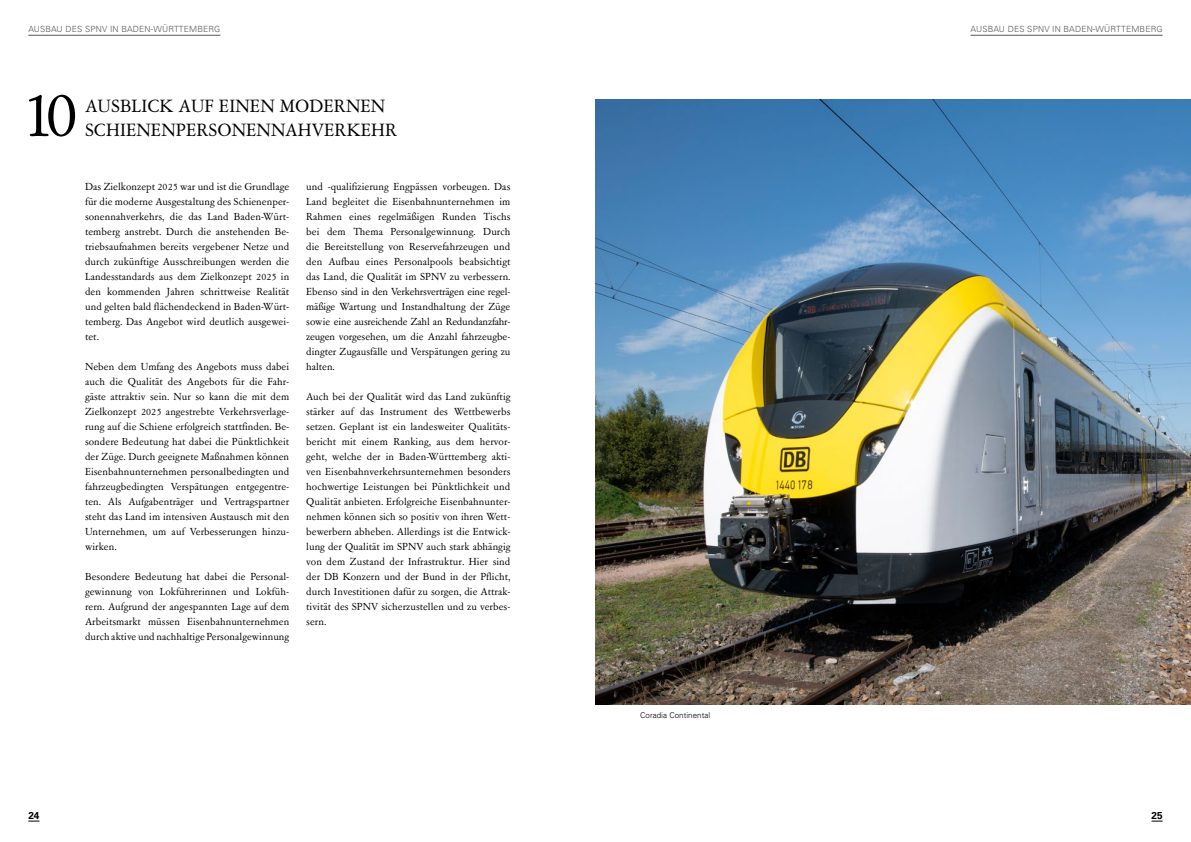
<style>
.page{position:relative;width:1191px;height:842px;background:#fff}
.page>*{position:absolute;margin:0;border:0;box-sizing:border-box;transform-origin:0 0}
.t1{font:76px "Garamont Amst SBOP Rom";color:#000}
.t2{font:20px "Garamont Amst SBOP Rom";letter-spacing:.005em;color:#000}
.t3{font:11.5px/15px "Garamont Amst SBOP Rom";letter-spacing:.005em;color:#000;text-align:justify}
.t4{font:700 10px "Univers";color:#000}
.t5{font:300 8.5px "Univers";letter-spacing:.02em;color:#565656}
.t6{font:300 8px "Univers";letter-spacing:.005em;color:#000}
</style>
<div class="page">
<hr style="left:28px;top:35px;width:192px;height:1px;background:#565656">
<img style="left:595px;top:99px;width:596px;height:605px">
<hr style="left:970px;top:35px;width:192px;height:1px;background:#565656">
<p class="t5" style="left:28px;top:24px;width:193px">AUSBAU DES SPNV IN BADEN-WÜRTTEMBERG</p>
<p class="t5" style="left:970px;top:24px;width:193px">AUSBAU DES SPNV IN BADEN-WÜRTTEMBERG</p>
<h1 class="t1" style="left:22px;top:75px;width:58px">10</h1>
<h2 class="t2" style="left:85px;top:96px;width:302px">AUSBLICK AUF EINEN MODERNEN</h2>
<h2 class="t2" style="left:85px;top:120px;width:314px">SCHIENENPERSONENNAHVERKEHR</h2>
<p class="t3" style="left:85px;top:179px;width:206px">Das Zielkonzept 2025 war und ist die Grundlage für die moderne Ausgestaltung des Schienenper&shy;sonennahverkehrs, die das Land Baden-Würt&shy;temberg anstrebt. Durch die anstehenden Be&shy;triebsaufnahmen bereits vergebener Netze und durch zukünftige Ausschreibungen werden die Landesstandards aus dem Zielkonzept 2025 in den kommenden Jahren schrittweise Realität und gelten bald flächendeckend in Baden-Würt&shy;temberg. Das Angebot wird deutlich ausgewei&shy;tet.</p>
<p class="t3" style="left:85px;top:359px;width:206px">Neben dem Umfang des Angebots muss dabei auch die Qualität des Angebots für die Fahr&shy;gäste attraktiv sein. Nur so kann die mit dem Zielkonzept 2025 angestrebte Verkehrsverlage&shy;rung auf die Schiene erfolgreich stattfinden. Be&shy;sondere Bedeutung hat dabei die Pünktlichkeit der Züge. Durch geeignete Maßnahmen können Eisenbahnunternehmen personalbedingten und fahrzeugbedingten Verspätungen entgegentre&shy;ten. Als Aufgabenträger und Vertragspartner steht das Land im intensiven Austausch mit den Unternehmen, um auf Verbesserungen hinzu&shy;wirken.</p>
<p class="t3" style="left:85px;top:569px;width:206px">Besondere Bedeutung hat dabei die Personal&shy;gewinnung von Lokführerinnen und Lokfüh&shy;rern. Aufgrund der angespannten Lage auf dem Arbeitsmarkt müssen Eisenbahnunternehmen durch aktive und nachhaltige Personalgewinnung</p>
<p class="t3" style="left:306px;top:179px;width:206px">und -qualifizierung Engpässen vorbeugen. Das Land begleitet die Eisenbahnunternehmen im Rahmen eines regelmäßigen Runden Tischs bei dem Thema Personalgewinnung. Durch die Bereitstellung von Reservefahrzeugen und den Aufbau eines Personalpools beabsichtigt das Land, die Qualität im SPNV zu verbessern.<br>Ebenso sind in den Verkehrsverträgen eine regel&shy;mäßige Wartung und Instandhaltung der Züge sowie eine ausreichende Zahl an Redundanzfahr&shy;zeugen vorgesehen, um die Anzahl fahrzeugbe&shy;dingter Zugausfälle und Verspätungen gering zu halten.</p>
<p class="t3" style="left:306px;top:389px;width:206px">Auch bei der Qualität wird das Land zukünftig stärker auf das Instrument des Wettbewerbs setzen. Geplant ist ein landesweiter Qualitäts&shy;bericht mit einem Ranking, aus dem hervor&shy;geht, welche der in Baden-Württemberg akti&shy;ven Eisenbahnverkehrsunternehmen besonders hochwertige Leistungen bei Pünktlichkeit und Qualität anbieten. Erfolgreiche Eisenbahnunter&shy;nehmen können sich so positiv von ihren Wett&shy;bewerbern abheben. Allerdings ist die Entwick&shy;lung der Qualität im SPNV auch stark abhängig von dem Zustand der Infrastruktur. Hier sind der DB Konzern und der Bund in der Pflicht, durch Investitionen dafür zu sorgen, die Attrak&shy;tivität des SPNV sicherzustellen und zu verbes&shy;sern.</p>
<p class="t6" style="left:640px;top:710px;width:72px">Coradia Continental</p>
<p class="t4" style="left:28px;top:809px;width:13px">24</p>
<p class="t4" style="left:1151px;top:809px;width:13px">25</p>
</div>
